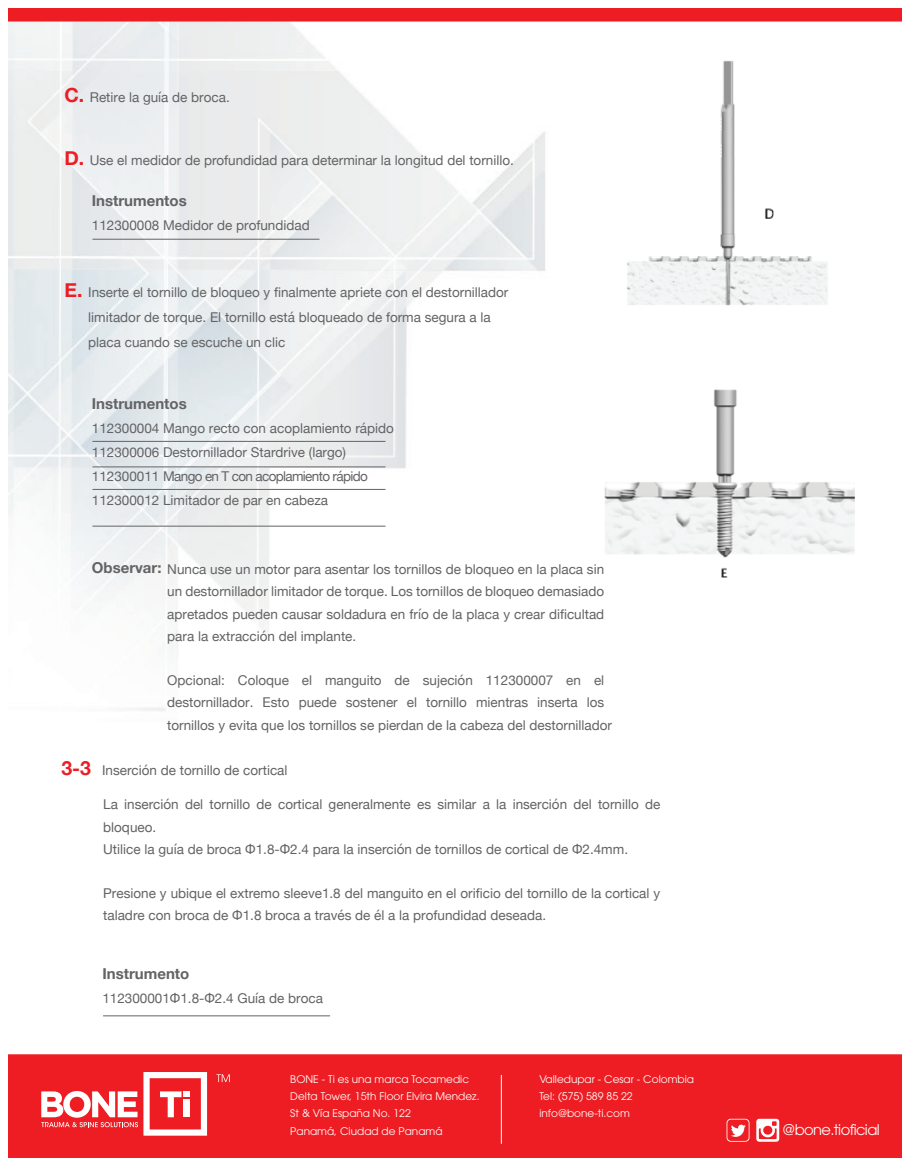
<style>
.page{position:relative;width:910px;height:1166px;background:#fff}
.page>*{position:absolute;margin:0;border:0;box-sizing:border-box;transform-origin:0 0}
.t1{font:700 19.5px "Helvetica Neue";color:#ed1d26}
.t2{font:700 15px "Helvetica Neue";color:#636366}
.t3{font:14.7px "Avant Garde";letter-spacing:-.04em;color:#fff}
.t4{font:13.5px/22.2px "Helvetica Neue";color:#636366}
.t5{font:10.5px/17.4px "Avant Garde";color:#fff}
.s1{font-weight:700;font-size:19.5px;color:#ed1d26}
.s2{font-weight:700;font-size:15px}
</style>
<div class="page">
<img style="left:8px;top:9px;width:894px;height:1147px">
<svg style="left:756px;top:1118px;width:23px;height:23px"></svg>
<svg style="left:727px;top:1118px;width:22px;height:23px"></svg>
<svg style="left:216px;top:1073px;width:14px;height:8px"></svg>
<svg style="left:41px;top:1071px;width:166px;height:64px"></svg>
<hr style="left:501px;top:1074px;width:1px;height:69px;background:#fff">
<hr style="left:92px;top:441px;width:293px;height:1px;background:#636366">
<hr style="left:92px;top:466px;width:293px;height:1px;background:#636366">
<hr style="left:92px;top:489px;width:293px;height:1px;background:#636366">
<hr style="left:92px;top:525px;width:293px;height:1px;background:#636366">
<hr style="left:92px;top:239px;width:227px;height:1px;background:#636366">
<hr style="left:103px;top:1015px;width:227px;height:1px;background:#636366">
<img style="left:609px;top:49px;width:254px;height:271px">
<img style="left:595px;top:347px;width:268px;height:261px">
<p class="t4" style="left:64px;top:87px;width:167px"><span class="s1">C.</span> Retire la guía de broca.</p>
<p class="t4" style="left:64px;top:150px;width:451px"><span class="s1">D.</span> Use el medidor de profundidad para determinar la longitud del tornillo.</p>
<p class="t2" style="left:92px;top:189px;width:96px">Instrumentos</p>
<p class="t4" style="left:92px;top:215px;width:219px">112300008 Medidor de profundidad</p>
<h1 class="t1" style="left:64px;top:275px;width:20px">E.</h1>
<p class="t4" style="left:88px;top:280px;width:422px;line-height:25.2px">Inserte el tornillo de bloqueo y finalmente apriete con el destornillador limitador de torque. El tornillo está bloqueado de forma segura a la placa cuando se escuche un clic</p>
<p class="t2" style="left:92px;top:391px;width:96px">Instrumentos</p>
<p class="t4" style="left:92px;top:416px;width:304px;line-height:24px">112300004 Mango recto con acoplamiento rápido 112300006 Destornillador Stardrive (largo)<br>112300011 Mango en T con acoplamiento rápido 112300012 Limitador de par en cabeza</p>
<p class="t4" style="left:167px;top:559px;width:439px;text-align:justify;text-indent:-75px"><span class="s2">Observar:</span> Nunca use un motor para asentar los tornillos de bloqueo en la placa sin un destornillador limitador de torque. Los tornillos de bloqueo demasiado apretados pueden causar soldadura en frío de la placa y crear dificultad para la extracción del implante.</p>
<p class="t4" style="left:167px;top:670px;width:446px">Opcional: Coloque el manguito de sujeción 112300007 en el destornillador. Esto puede sostener el tornillo mientras inserta los tornillos y evita que los tornillos se pierdan de la cabeza del destornillador</p>
<p class="t4" style="left:61px;top:760px;width:228px"><span class="s1">3-3</span> Inserción de tornillo de cortical</p>
<p class="t4" style="left:103px;top:794px;width:559px">La inserción del tornillo de cortical generalmente es similar a la inserción del tornillo de bloqueo.<br>Utilice la guía de broca Φ1.8-Φ2.4 para la inserción de tornillos de cortical de Φ2.4mm.</p>
<p class="t4" style="left:103px;top:882px;width:559px">Presione y ubique el extremo sleeve1.8 del manguito en el orificio del tornillo de la cortical y taladre con broca de Φ1.8 broca a través de él a la profundidad deseada.</p>
<p class="t2" style="left:102px;top:961px;width:88px">Instrumento</p>
<p class="t4" style="left:102px;top:987px;width:222px">112300001Φ1.8-Φ2.4 Guía de broca</p>
<p class="t5" style="left:290px;top:1069px;width:191px">BONE - Ti es una marca Tocamedic<br>Delta Tower, 15th Floor Elvira Mendez.<br>St &amp; Vía España No. 122<br>Panamá, Ciudad de Panamá</p>
<p class="t5" style="left:539px;top:1069px;width:156px">Valledupar - Cesar - Colombia<br>Tel: (575) 589 85 22 info@bone-ti.com</p>
<p class="t3" style="left:783px;top:1120px;width:99px">@bone.tioficial</p>
</div>
